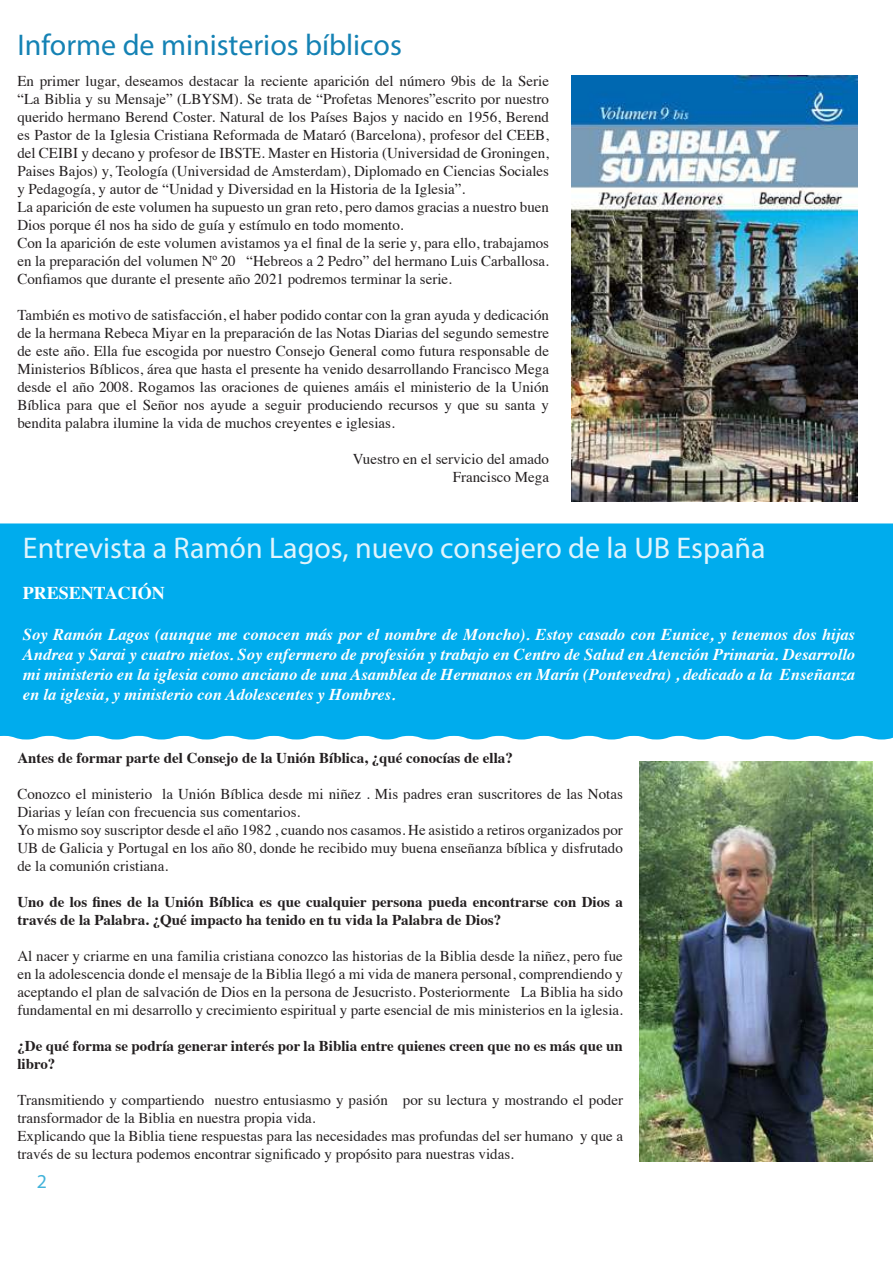
<style>
.page{position:relative;width:893px;height:1263px;background:#fff}
.page>*{position:absolute;margin:0;border:0;box-sizing:border-box;transform-origin:0 0}
.t1{font:30px "Myriad Pro";color:#e1f4fc}
.t2{font:30px "Myriad Pro";color:#1482b4}
.t3{font:19.8px "Myriad Pro";color:#42b3da}
.t4{font:700 18px "Times";color:#fff}
.t5{font:italic 700 16.5px/19.8px "Times";color:#fff;text-align:justify}
.t6{font:15px/18px "Times";color:#231f20}
.t7{font:700 15px/18px "Times";color:#231f20}
</style>
<div class="page">
<div style="left:0;top:523px;width:893px;height:216px;background:#00aced"></div>
<img style="left:572px;top:75px;width:286px;height:426px">
<img style="left:639px;top:761px;width:233px;height:400px">
<h1 class="t2" style="left:17px;top:27px;width:386px">Informe de ministerios bíblicos</h1>
<p class="t6" style="left:17px;top:71px;width:533px">En primer lugar, deseamos destacar la reciente aparición del número 9bis de la Serie “La Biblia y su Mensaje” (LBYSM). Se trata de “Profetas Menores”escrito por nuestro querido hermano Berend Coster. Natural de los Países Bajos y nacido en 1956, Berend es Pastor de la Iglesia Cristiana Reformada de Mataró (Barcelona), profesor del CEEB, del CEIBI y decano y profesor de IBSTE. Master en Historia (Universidad de Groningen, Paises Bajos) y, Teología (Universidad de Amsterdam), Diplomado en Ciencias Sociales y Pedagogía, y autor de “Unidad y Diversidad en la Historia de la Iglesia”.<br>La aparición de este volumen ha supuesto un gran reto, pero damos gracias a nuestro buen Dios porque él nos ha sido de guía y estímulo en todo momento.<br>Con la aparición de este volumen avistamos ya el final de la serie y, para ello, trabajamos en la preparación del volumen Nº 20 “Hebreos a 2 Pedro” del hermano Luis Carballosa.<br>Confiamos que durante el presente año 2021 podremos terminar la serie.</p>
<p class="t6" style="left:17px;top:305px;width:533px;text-align:justify">También es motivo de satisfacción, el haber podido contar con la gran ayuda y dedicación de la hermana Rebeca Miyar en la preparación de las Notas Diarias del segundo semestre de este año. Ella fue escogida por nuestro Consejo General como futura responsable de Ministerios Bíblicos, área que hasta el presente ha venido desarrollando Francisco Mega desde el año 2008. Rogamos las oraciones de quienes amáis el ministerio de la Unión Bíblica para que el Señor nos ayude a seguir produciendo recursos y que su santa y bendita palabra ilumine la vida de muchos creyentes e iglesias.</p>
<p class="t6" style="left:353px;top:449px;width:198px;text-align:right">Vuestro en el servicio del amado<br>Francisco Mega</p>
<h1 class="t1" style="left:23px;top:530px;width:744px">Entrevista a Ramón Lagos, nuevo consejero de la UB España</h1>
<p class="t4" style="left:23px;top:575px;width:143px">PRESENTACIÓN</p>
<p class="t5" style="left:23px;top:623px;width:834px">Soy Ramón Lagos (aunque me conocen más por el nombre de Moncho). Estoy casado con Eunice, y tenemos dos hijas Andrea y Sarai y cuatro nietos. Soy enfermero de profesión y trabajo en Centro de Salud en Atención Primaria. Desarrollo mi ministerio en la iglesia como anciano de una Asamblea de Hermanos en Marín (Pontevedra) , dedicado a la Enseñanza en la iglesia, y ministerio con Adolescentes y Hombres.</p>
<p class="t7" style="left:17px;top:747px;width:497px">Antes de formar parte del Consejo de la Unión Bíblica, ¿qué conocías de ella?</p>
<p class="t6" style="left:17px;top:783px;width:607px">Conozco el ministerio la Unión Bíblica desde mi niñez . Mis padres eran suscritores de las Notas Diarias y leían con frecuencia sus comentarios.<br>Yo mismo soy suscriptor desde el año 1982 , cuando nos casamos. He asistido a retiros organizados por UB de Galicia y Portugal en los año 80, donde he recibido muy buena enseñanza bíblica y disfrutado de la comunión cristiana.</p>
<p class="t7" style="left:17px;top:891px;width:607px">Uno de los fines de la Unión Bíblica es que cualquier persona pueda encontrarse con Dios a través de la Palabra. ¿Qué impacto ha tenido en tu vida la Palabra de Dios?</p>
<p class="t6" style="left:17px;top:945px;width:607px;text-align:justify">Al nacer y criarme en una familia cristiana conozco las historias de la Biblia desde la niñez, pero fue en la adolescencia donde el mensaje de la Biblia llegó a mi vida de manera personal, comprendiendo y aceptando el plan de salvación de Dios en la persona de Jesucristo. Posteriormente La Biblia ha sido fundamental en mi desarrollo y crecimiento espiritual y parte esencial de mis ministerios en la iglesia.</p>
<p class="t7" style="left:17px;top:1035px;width:607px">¿De qué forma se podría generar interés por la Biblia entre quienes creen que no es más que un libro?</p>
<p class="t6" style="left:17px;top:1089px;width:607px">Transmitiendo y compartiendo nuestro entusiasmo y pasión por su lectura y mostrando el poder transformador de la Biblia en nuestra propia vida.<br>Explicando que la Biblia tiene respuestas para las necesidades mas profundas del ser humano y que a través de su lectura podemos encontrar significado y propósito para nuestras vidas.</p>
<h2 class="t3" style="left:37px;top:1169px;width:12px">2</h2>
</div>
